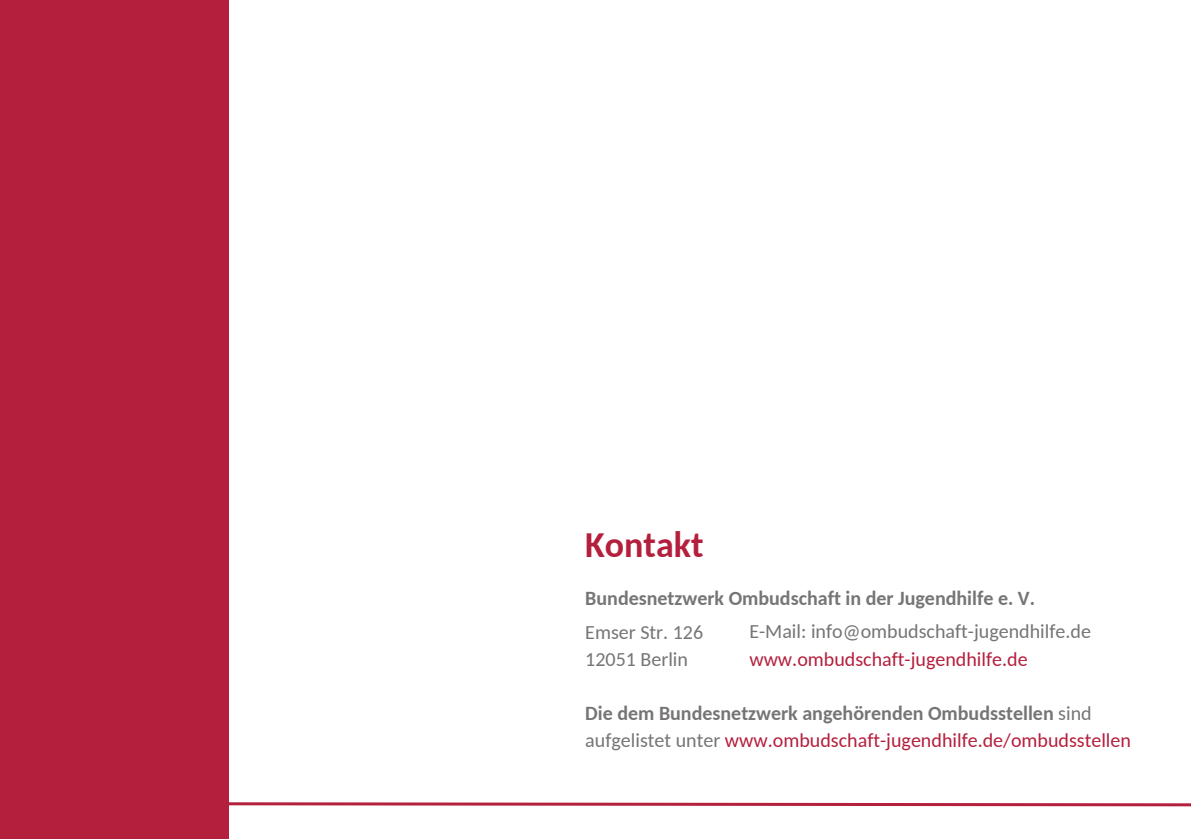
<style>
.page{position:relative;width:1191px;height:839px;background:#fff}
.page>*{position:absolute;margin:0;border:0;box-sizing:border-box;transform-origin:0 0}
.t1{font:700 36px "Carlito";color:#b41f3d}
.t2{font:700 20px/27px "Carlito";color:#767474}
.t3{font:20px "Carlito";color:#767474}
.t4{font:20px "Carlito";color:#b41f3d}
.s1{font-weight:400}
.s2{font-weight:400;color:#b41f3d}
</style>
<div class="page">
<div style="left:0;top:0;width:228px;height:838px;background:#b41f3d"></div>
<svg style="left:228px;top:800px;width:963px;height:7px"></svg>
<p class="t1" style="left:585px;top:530px;width:120px">Kontakt</p>
<p class="t2" style="left:585px;top:586px;width:451px">Bundesnetzwerk Ombudschaft in der Jugendhilfe e. V.</p>
<p class="t3" style="left:749px;top:623px;width:343px">E-Mail: info@ombudschaft-jugendhilfe.de</p>
<p class="t4" style="left:749px;top:651px;width:280px">www.ombudschaft-jugendhilfe.de</p>
<p class="t3" style="left:585px;top:623px;width:119px">Emser Str. 126</p>
<p class="t3" style="left:585px;top:651px;width:104px">12051 Berlin</p>
<p class="t2" style="left:585px;top:701px;width:547px">Die dem Bundesnetzwerk angehörenden Ombudsstellen <span class="s1">sind aufgelistet unter</span> <span class="s2">www.ombudschaft-jugendhilfe.de/ombudsstellen</span></p>
</div>
